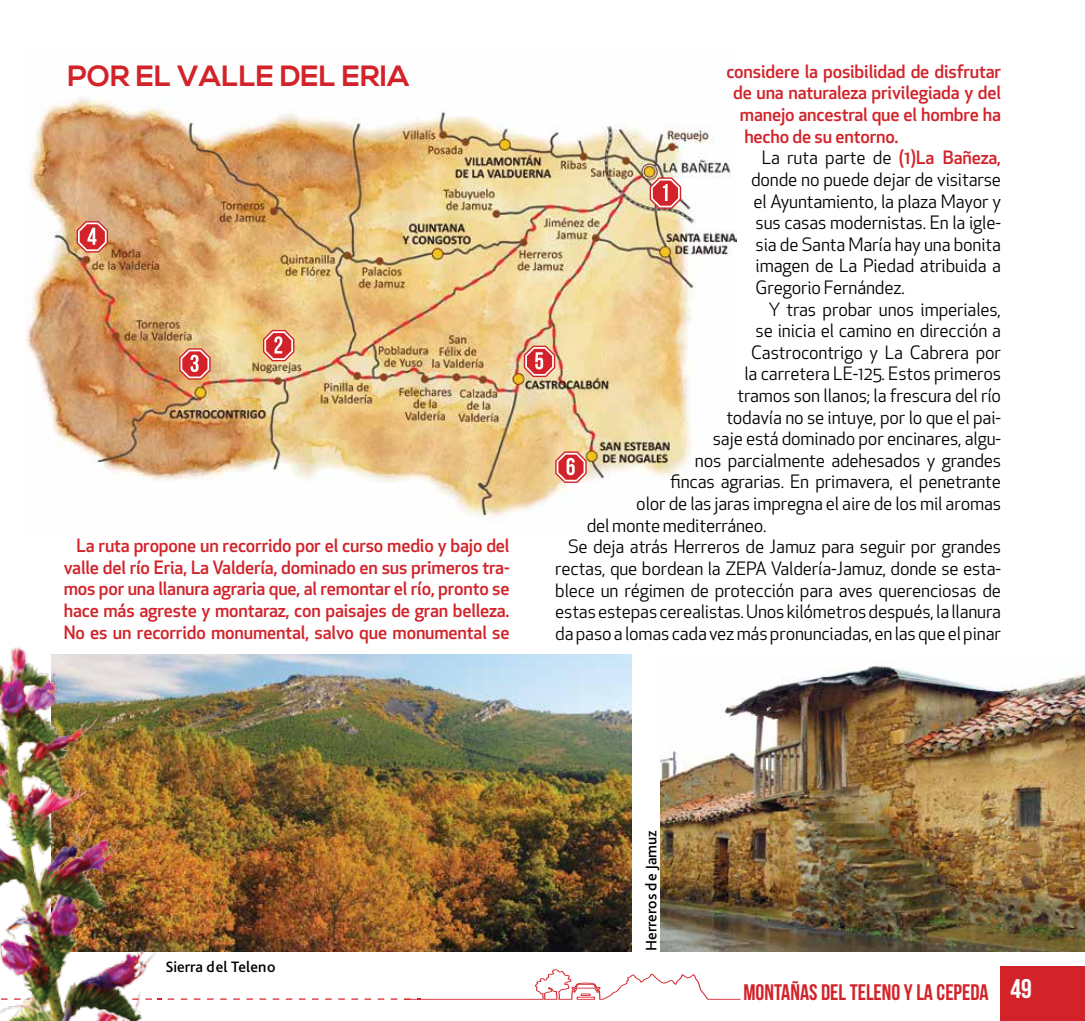
<style>
.page{position:relative;width:1085px;height:1021px;background:#fff}
.page>*{position:absolute;margin:0;border:0;box-sizing:border-box;transform-origin:0 0}
.t1{font:700 29.25px "Nexa";color:#d2232a}
.t2{font:22.5px "Bebas Neue";color:#d2232a}
.t3{font:18px "Apex New";letter-spacing:-.01em;color:#000}
.t4{font:500 18px/21.6px "Apex New";letter-spacing:-.01em;color:#d2232a;text-align:justify}
.t5{font:500 15.75px "Bliss Pro";color:#000}
.s1{font-weight:500;color:#d2232a}
.s2{font-size:27px;color:#fff}
</style>
<div class="page">
<div style="left:1000px;top:966px;width:84px;height:54px;background:#d2232a"></div>
<svg style="left:404px;top:969px;width:336px;height:30px"></svg>
<img style="left:25px;top:98px;width:711px;height:419px">
<img style="left:211px;top:654px;width:420px;height:297px">
<img style="left:660px;top:665px;width:424px;height:286px">
<img style="left:0;top:647px;width:211px;height:373px">
<svg style="left:649px;top:177px;width:32px;height:32px"></svg>
<svg style="left:263px;top:330px;width:31px;height:31px"></svg>
<svg style="left:179px;top:348px;width:31px;height:31px"></svg>
<svg style="left:77px;top:221px;width:31px;height:31px"></svg>
<svg style="left:523px;top:345px;width:32px;height:32px"></svg>
<svg style="left:555px;top:451px;width:31px;height:32px"></svg>
<h1 class="t1" style="left:67px;top:59px;width:343px">POR EL VALLE DEL ERIA</h1>
<p class="t4" style="left:64px;top:534px;width:447px;text-indent:13px">La ruta propone un recorrido por el curso medio y bajo del valle del río Eria, La Valdería, dominado en sus primeros tra&shy;mos por una llanura agraria que, al remontar el río, pronto se hace más agreste y montaraz, con paisajes de gran belleza.<br>No es un recorrido monumental, salvo que monumental se</p>
<p class="t4" style="left:726px;top:60px;width:276px">considere la posibilidad de disfrutar</p>
<p class="t4" style="left:733px;top:82px;width:269px">de una naturaleza privilegiada y del</p>
<p class="t4" style="left:739px;top:103px;width:263px">manejo ancestral que el hombre ha</p>
<p class="t4" style="left:744px;top:125px;width:156px">hecho de su entorno.</p>
<p class="t3" style="left:761px;top:146px;width:241px">La ruta parte de <span class="s1">(1)La Bañeza,</span></p>
<p class="t3" style="left:751px;top:168px;width:251px">donde no puede dejar de visitarse</p>
<p class="t3" style="left:753px;top:190px;width:249px">el Ayuntamiento, la plaza Mayor y</p>
<p class="t3" style="left:755px;top:211px;width:247px">sus casas modernistas. En la igle-</p>
<p class="t3" style="left:755px;top:233px;width:247px">sia de Santa María hay una bonita</p>
<p class="t3" style="left:755px;top:254px;width:247px">imagen de La Piedad atribuida a</p>
<p class="t3" style="left:755px;top:276px;width:151px">Gregorio Fernández.</p>
<p class="t3" style="left:768px;top:298px;width:234px">Y tras probar unos imperiales,</p>
<p class="t3" style="left:755px;top:319px;width:247px">se inicia el camino en dirección a</p>
<p class="t3" style="left:751px;top:341px;width:251px">Castrocontrigo y La Cabrera por</p>
<p class="t3" style="left:744px;top:362px;width:258px">la carretera LE-125. Estos primeros</p>
<p class="t3" style="left:737px;top:384px;width:265px">tramos son llanos; la frescura del río</p>
<p class="t3" style="left:726px;top:406px;width:276px">todavía no se intuye, por lo que el pai-</p>
<p class="t3" style="left:712px;top:427px;width:290px">saje está dominado por encinares, algu-</p>
<p class="t3" style="left:694px;top:449px;width:308px">nos parcialmente adehesados y grandes</p>
<p class="t3" style="left:670px;top:470px;width:332px">fincas agrarias. En primavera, el penetrante</p>
<p class="t3" style="left:636px;top:492px;width:366px">olor de las jaras impregna el aire de los mil aromas</p>
<p class="t3" style="left:586px;top:514px;width:181px">del monte mediterráneo.</p>
<p class="t3" style="left:568px;top:535px;width:434px">Se deja atrás Herreros de Jamuz para seguir por grandes</p>
<p class="t3" style="left:555px;top:557px;width:447px">rectas, que bordean la ZEPA Valdería-Jamuz, donde se esta-</p>
<p class="t3" style="left:555px;top:578px;width:447px">blece un régimen de protección para aves querenciosas de</p>
<p class="t3" style="left:555px;top:600px;width:447px">estas estepas cerealistas. Unos kilómetros después, la llanura</p>
<p class="t3" style="left:555px;top:622px;width:447px">da paso a lomas cada vez más pronunciadas, en las que el pinar</p>
<p class="t5" style="left:165px;top:957px;width:112px">Sierra del Teleno</p>
<p class="t5" style="left:641px;top:951px;width:122px;rotate:-90deg">Herreros de Jamuz</p>
<p class="t2" style="left:743px;top:979px;width:290px">MONTAÑAS DEL TELENO Y LA CEPEDA <span class="s2">49</span></p>
</div>
